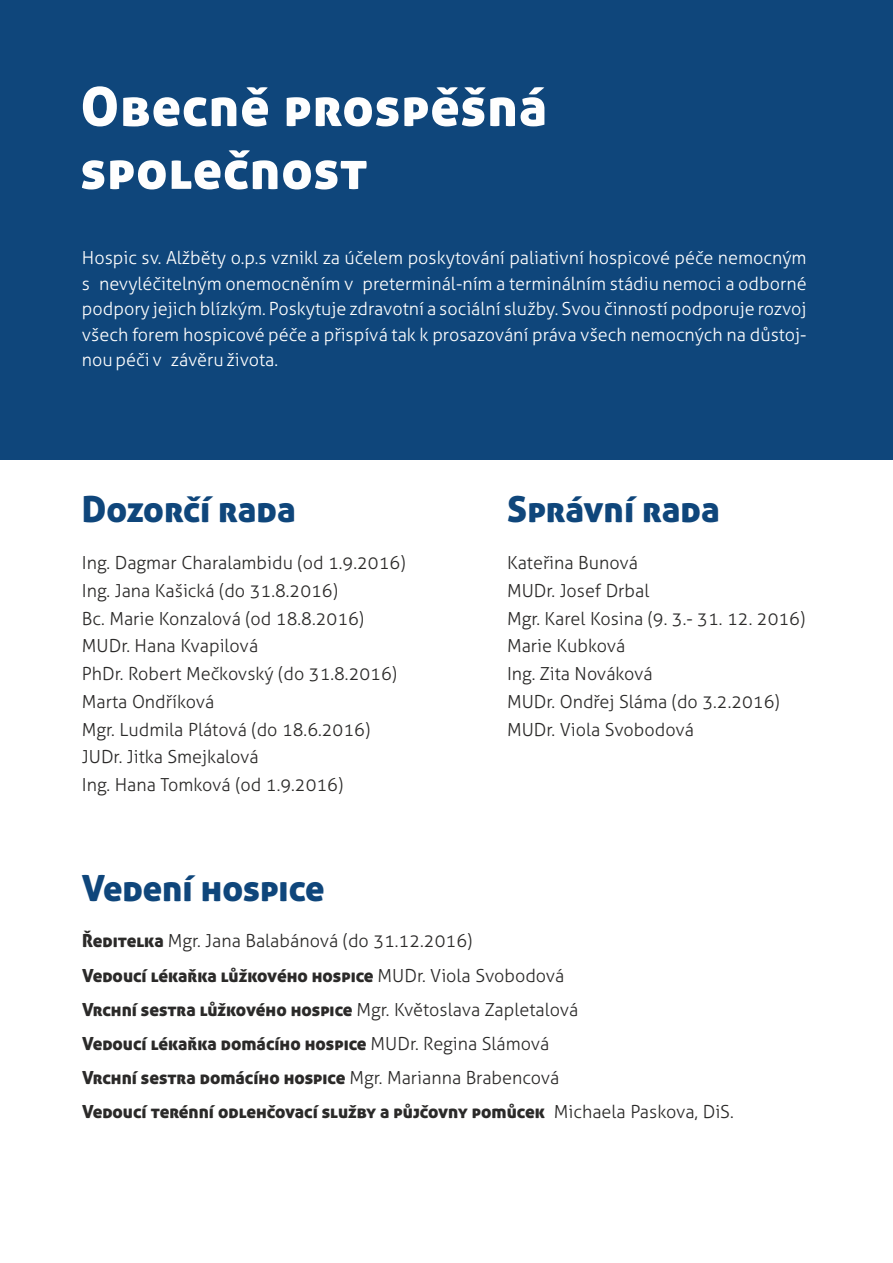
<style>
.page{position:relative;width:893px;height:1263px;background:#fff}
.page>*{position:absolute;margin:0;border:0;box-sizing:border-box;transform-origin:0 0}
.t1{font:54px/63px "Aller Display";letter-spacing:.02em;color:#fefefe}
.t2{font:36px "Aller Display";color:#0f467b}
.t3{font:300 18px/27.8px "Aller";color:#2b2a29}
.t4{font:300 18px/25.7px "Aller";color:#fefefe;text-align:justify}
.t5{font:18px/34.2px "Aller Display";color:#2b2a29}
.s1{font-family:"Aller Display";font-weight:400}
.s2{font-family:"Aller";font-weight:300}
</style>
<div class="page">
<div style="left:0;top:0;width:893px;height:459px;background:#0f467b"></div>
<h1 class="t1" style="left:81px;top:76px;width:468px">Obecně prospěšná společnost</h1>
<p class="t4" style="left:82px;top:247px;width:726px">Hospic sv. Alžběty o.p.s vznikl za účelem poskytování paliativní hospicové péče nemocným s nevyléčitelným onemocněním v preterminál-ním a terminálním stádiu nemoci a odborné podpory jejich blízkým. Poskytuje zdravotní a sociální služby. Svou činností podporuje rozvoj všech forem hospicové péče a přispívá tak k prosazování práva všech nemocných na důstoj&shy;nou péči v závěru života.</p>
<h2 class="t2" style="left:82px;top:488px;width:215px">Dozorčí rada</h2>
<h2 class="t2" style="left:507px;top:488px;width:214px">Správní rada</h2>
<p class="t3" style="left:82px;top:551px;width:325px">Ing. Dagmar Charalambidu (od 1.9.2016)<br>Ing. Jana Kašická (do 31.8.2016)<br>Bc. Marie Konzalová (od 18.8.2016)<br>MUDr. Hana Kvapilová<br>PhDr. Robert Mečkovský (do 31.8.2016)<br>Marta Ondříková<br>Mgr. Ludmila Plátová (do 18.6.2016)<br>JUDr. Jitka Smejkalová<br>Ing. Hana Tomková (od 1.9.2016)</p>
<p class="t3" style="left:507px;top:551px;width:300px">Kateřina Bunová<br>MUDr. Josef Drbal<br>Mgr. Karel Kosina (9. 3.- 31. 12. 2016)<br>Marie Kubková<br>Ing. Zita Nováková<br>MUDr. Ondřej Sláma (do 3.2.2016)<br>MUDr. Viola Svobodová</p>
<h2 class="t2" style="left:82px;top:868px;width:244px">Vedení hospice</h2>
<p class="t3" style="left:82px;top:929px;width:392px"><span class="s1">Ředitelka</span> Mgr. Jana Balabánová (do 31.12.2016)</p>
<p class="t5" style="left:82px;top:958px;width:653px">Vedoucí lékařka lůžkového hospice <span class="s2">MUDr. Viola Svobodová<br></span>Vrchní sestra lůžkového hospice <span class="s2">Mgr. Květoslava Zapletalová<br></span>Vedoucí lékařka domácího hospice <span class="s2">MUDr. Regina Slámová<br></span>Vrchní sestra domácího hospice <span class="s2">Mgr. Marianna Brabencová<br></span>Vedoucí terénní odlehčovací služby a půjčovny pomůcek <span class="s2">Michaela Paskova, DiS.</span></p>
</div>
